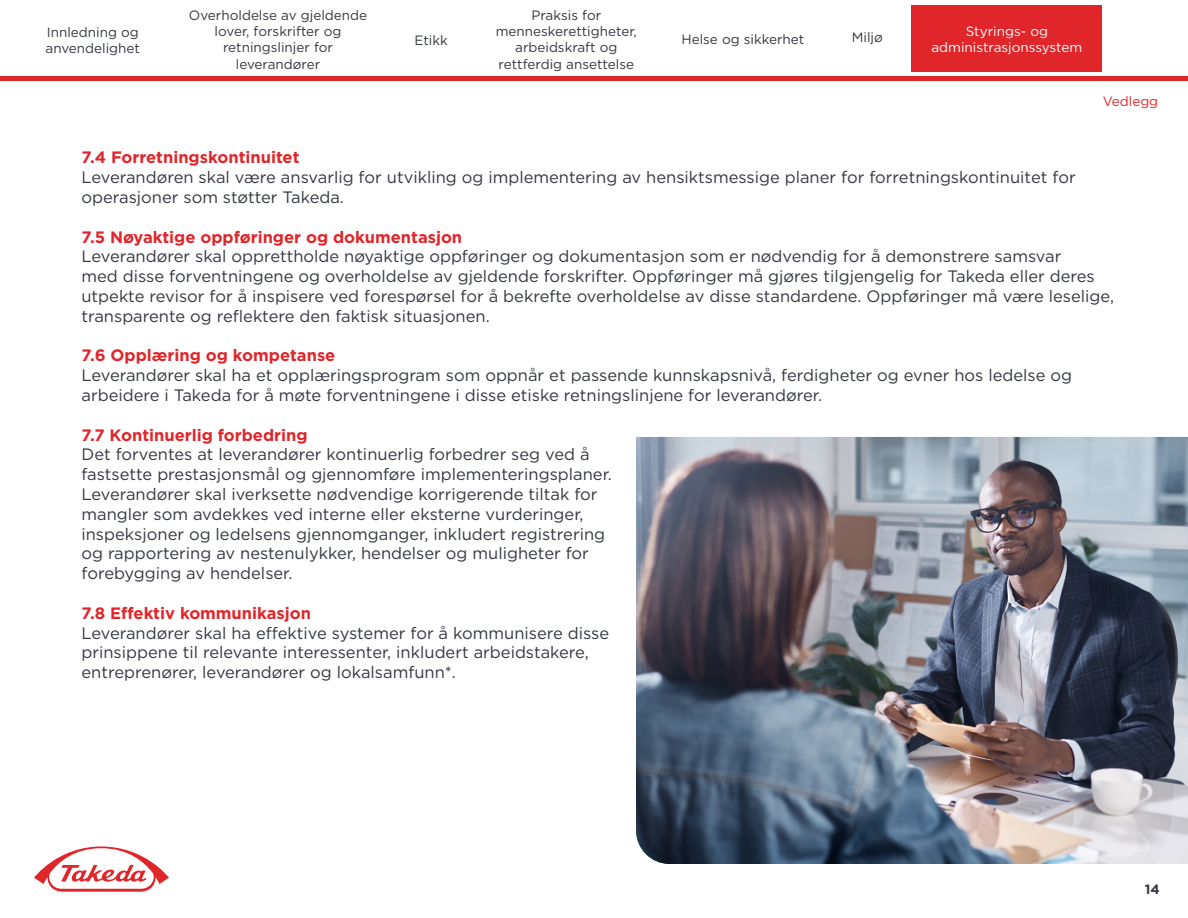
<style>
.page{position:relative;width:1188px;height:918px;background:#fff}
.page>*{position:absolute;margin:0;border:0;box-sizing:border-box;transform-origin:0 0}
.t1{font:16.5px/19.8px "Gotham";color:#34373f}
.t2{font:700 16.5px "Gotham";color:#e0262a}
.t3{font:13.5px/16.2px "Gotham";color:#34373f;text-align:center}
.t4{font:13.5px/16.2px "Gotham";color:#fff;text-align:center}
.t5{font:13.5px "Gotham";color:#e02629}
.t6{font:700 13.5px "Gotham";color:#34373f}
</style>
<div class="page">
<div style="left:912px;top:5px;width:190px;height:67px;background:#e0262a"></div>
<svg style="left:34px;top:846px;width:135px;height:46px"></svg>
<hr style="left:0;top:77px;width:1188px;height:4px;background:#e0262a">
<img style="left:636px;top:437px;width:552px;height:427px">
<p class="t3" style="left:46px;top:23px;width:96px;text-align:left">Innledning og anvendelighet</p>
<p class="t3" style="left:189px;top:7px;width:180px">Overholdelse av gjeldende lover, forskrifter og retningslinjer for leverandører</p>
<p class="t3" style="left:414px;top:32px;width:35px">Etikk</p>
<p class="t3" style="left:496px;top:7px;width:143px">Praksis for menneskerettigheter, arbeidskraft og rettferdig ansettelse</p>
<p class="t3" style="left:681px;top:31px;width:124px">Helse og sikkerhet</p>
<p class="t3" style="left:852px;top:29px;width:33px">Miljø</p>
<p class="t4" style="left:931px;top:23px;width:152px">Styrings- og administrasjonssystem</p>
<p class="t5" style="left:1103px;top:92px;width:57px">Vedlegg</p>
<p class="t2" style="left:81px;top:147px;width:220px">7.4 Forretningskontinuitet</p>
<p class="t1" style="left:81px;top:167px;width:996px">Leverandøren skal være ansvarlig for utvikling og implementering av hensiktsmessige planer for forretningskontinuitet for operasjoner som støtter Takeda.</p>
<p class="t2" style="left:81px;top:226px;width:382px">7.5 Nøyaktige oppføringer og dokumentasjon</p>
<p class="t1" style="left:81px;top:246px;width:1034px">Leverandører skal opprettholde nøyaktige oppføringer og dokumentasjon som er nødvendig for å demonstrere samsvar<br>med disse forventningene og overholdelse av gjeldende forskrifter. Oppføringer må gjøres tilgjengelig for Takeda eller deres utpekte revisor for å inspisere ved forespørsel for å bekrefte overholdelse av disse standardene. Oppføringer må være leselige, transparente og reflektere den faktisk situasjonen.</p>
<p class="t2" style="left:81px;top:345px;width:255px">7.6 Opplæring og kompetanse</p>
<p class="t1" style="left:81px;top:365px;width:992px">Leverandører skal ha et opplæringsprogram som oppnår et passende kunnskapsnivå, ferdigheter og evner hos ledelse og arbeidere i Takeda for å møte forventningene i disse etiske retningslinjene for leverandører.</p>
<p class="t2" style="left:81px;top:424px;width:228px">7.7 Kontinuerlig forbedring</p>
<p class="t1" style="left:81px;top:444px;width:532px">Det forventes at leverandører kontinuerlig forbedrer seg ved å fastsette prestasjonsmål og gjennomføre implementeringsplaner.<br>Leverandører skal iverksette nødvendige korrigerende tiltak for mangler som avdekkes ved interne eller eksterne vurderinger, inspeksjoner og ledelsens gjennomganger, inkludert registrering og rapportering av nestenulykker, hendelser og muligheter for forebygging av hendelser.</p>
<p class="t2" style="left:81px;top:602px;width:231px">7.8 Effektiv kommunikasjon</p>
<p class="t1" style="left:81px;top:622px;width:529px">Leverandører skal ha effektive systemer for å kommunisere disse prinsippene til relevante interessenter, inkludert arbeidstakere, entreprenører, leverandører og lokalsamfunn*.</p>
<p class="t6" style="left:1145px;top:880px;width:16px">14</p>
</div>
